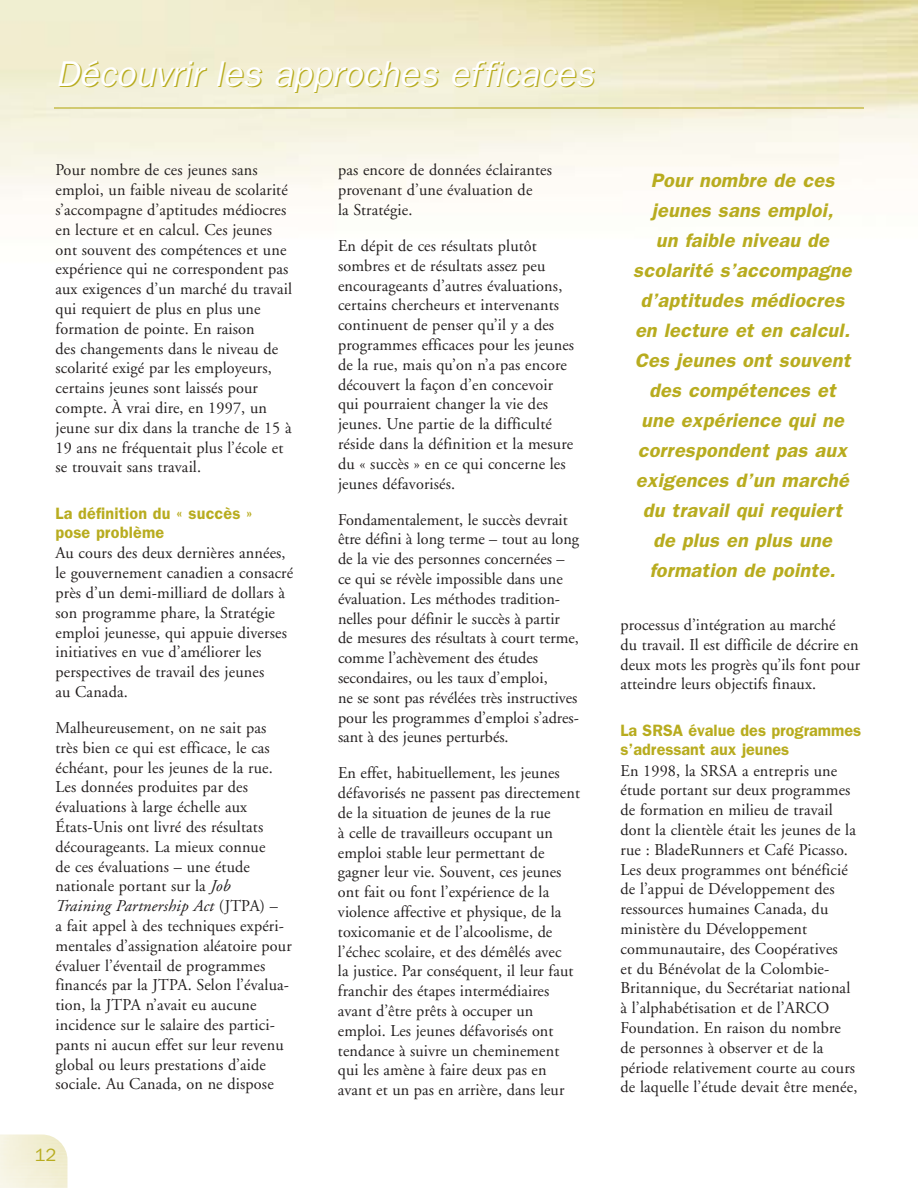
<style>
.page{position:relative;width:918px;height:1188px;background:#fff}
.page>*{position:absolute;margin:0;border:0;box-sizing:border-box;transform-origin:0 0}
.t1{font:italic 36px "Franklin Gothic";color:#b8ac1f}
.t2{font:italic 600 19.5px/30px "Franklin Gothic";letter-spacing:.01em;color:#b8ac1f;text-align:center}
.t3{font:18px "Franklin Gothic";color:#b8ac1f}
.t4{font:16.5px/19.8px "Adobe Garamond";letter-spacing:.01em;color:#231f1f}
.t5{font:600 16.5px/19.5px "Franklin Gothic";color:#b8ac1f}
.s1{font-style:italic}
</style>
<div class="page">
<img style="left:0;top:1135px;width:68px;height:53px">
<hr style="left:54px;top:107px;width:810px;height:2px;background:#b8ac1f">
<h1 class="t1" style="left:57px;top:62px;width:540px">Découvrir les approches efficaces</h1>
<p class="t4" style="left:56px;top:162px;width:238px">Pour nombre de ces jeunes sans emploi, un faible niveau de scolarité s’accompagne d’aptitudes médiocres en lecture et en calcul. Ces jeunes ont souvent des compétences et une expérience qui ne correspondent pas aux exigences d’un marché du travail qui requiert de plus en plus une formation de pointe. En raison<br>des changements dans le niveau de scolarité exigé par les employeurs, certains jeunes sont laissés pour compte. À vrai dire, en 1997, un jeune sur dix dans la tranche de 15 à 19 ans ne fréquentait plus l’école et se trouvait sans travail.</p>
<p class="t5" style="left:56px;top:505px;width:199px">La définition du « succès » pose problème</p>
<p class="t4" style="left:56px;top:545px;width:239px">Au cours des deux dernières années, le gouvernement canadien a consacré près d’un demi-milliard de dollars à son programme phare, la Stratégie emploi jeunesse, qui appuie diverses initiatives en vue d’améliorer les perspectives de travail des jeunes<br>au Canada.</p>
<p class="t4" style="left:56px;top:719px;width:238px">Malheureusement, on ne sait pas très bien ce qui est efficace, le cas échéant, pour les jeunes de la rue.<br>Les données produites par des évaluations à large échelle aux États-Unis ont livré des résultats décourageants. La mieux connue<br>de ces évaluations – une étude nationale portant sur la <span class="s1">Job<br>Training Partnership Act</span> (JTPA) –<br>a fait appel à des techniques expéri&shy;mentales d’assignation aléatoire pour évaluer l’éventail de programmes financés par la JTPA. Selon l’évalua&shy;tion, la JTPA n’avait eu aucune incidence sur le salaire des partici&shy;pants ni aucun effet sur leur revenu global ou leurs prestations d’aide sociale. Au Canada, on ne dispose</p>
<p class="t3" style="left:35px;top:1149px;width:23px">12</p>
<p class="t4" style="left:338px;top:162px;width:215px">pas encore de données éclairantes provenant d’une évaluation de<br>la Stratégie.</p>
<p class="t4" style="left:338px;top:237px;width:238px">En dépit de ces résultats plutôt sombres et de résultats assez peu encourageants d’autres évaluations, certains chercheurs et intervenants continuent de penser qu’il y a des programmes efficaces pour les jeunes de la rue, mais qu’on n’a pas encore découvert la façon d’en concevoir qui pourraient changer la vie des jeunes. Une partie de la difficulté réside dans la définition et la mesure du « succès » en ce qui concerne les jeunes défavorisés.</p>
<p class="t4" style="left:338px;top:511px;width:243px">Fondamentalement, le succès devrait être défini à long terme – tout au long de la vie des personnes concernées – ce qui se révèle impossible dans une évaluation. Les méthodes tradition&shy;nelles pour définir le succès à partir<br>de mesures des résultats à court terme, comme l’achèvement des études secondaires, ou les taux d’emploi,<br>ne se sont pas révélées très instructives pour les programmes d’emploi s’adres&shy;sant à des jeunes perturbés.</p>
<p class="t4" style="left:338px;top:765px;width:243px">En effet, habituellement, les jeunes défavorisés ne passent pas directement de la situation de jeunes de la rue<br>à celle de travailleurs occupant un emploi stable leur permettant de gagner leur vie. Souvent, ces jeunes ont fait ou font l’expérience de la violence affective et physique, de la toxicomanie et de l’alcoolisme, de l’échec scolaire, et des démêlés avec<br>la justice. Par conséquent, il leur faut franchir des étapes intermédiaires avant d’être prêts à occuper un emploi. Les jeunes défavorisés ont tendance à suivre un cheminement qui les amène à faire deux pas en avant et un pas en arrière, dans leur</p>
<p class="t2" style="left:633px;top:167px;width:220px">Pour nombre de ces jeunes sans emploi,<br>un faible niveau de scolarité s’accompagne d’aptitudes médiocres en lecture et en calcul.<br>Ces jeunes ont souvent des compétences et une expérience qui ne correspondent pas aux exigences d’un marché du travail qui requiert de plus en plus une formation de pointe.</p>
<p class="t4" style="left:620px;top:616px;width:241px">processus d’intégration au marché<br>du travail. Il est difficile de décrire en deux mots les progrès qu’ils font pour atteindre leurs objectifs finaux.</p>
<p class="t5" style="left:620px;top:722px;width:242px">La SRSA évalue des programmes s’adressant aux jeunes</p>
<p class="t4" style="left:620px;top:762px;width:238px">En 1998, la SRSA a entrepris une étude portant sur deux programmes de formation en milieu de travail dont la clientèle était les jeunes de la rue : BladeRunners et Café Picasso.<br>Les deux programmes ont bénéficié de l’appui de Développement des ressources humaines Canada, du ministère du Développement communautaire, des Coopératives<br>et du Bénévolat de la Colombie-Britannique, du Secrétariat national à l’alphabétisation et de l’ARCO Foundation. En raison du nombre de personnes à observer et de la période relativement courte au cours de laquelle l’étude devait être menée,</p>
</div>
